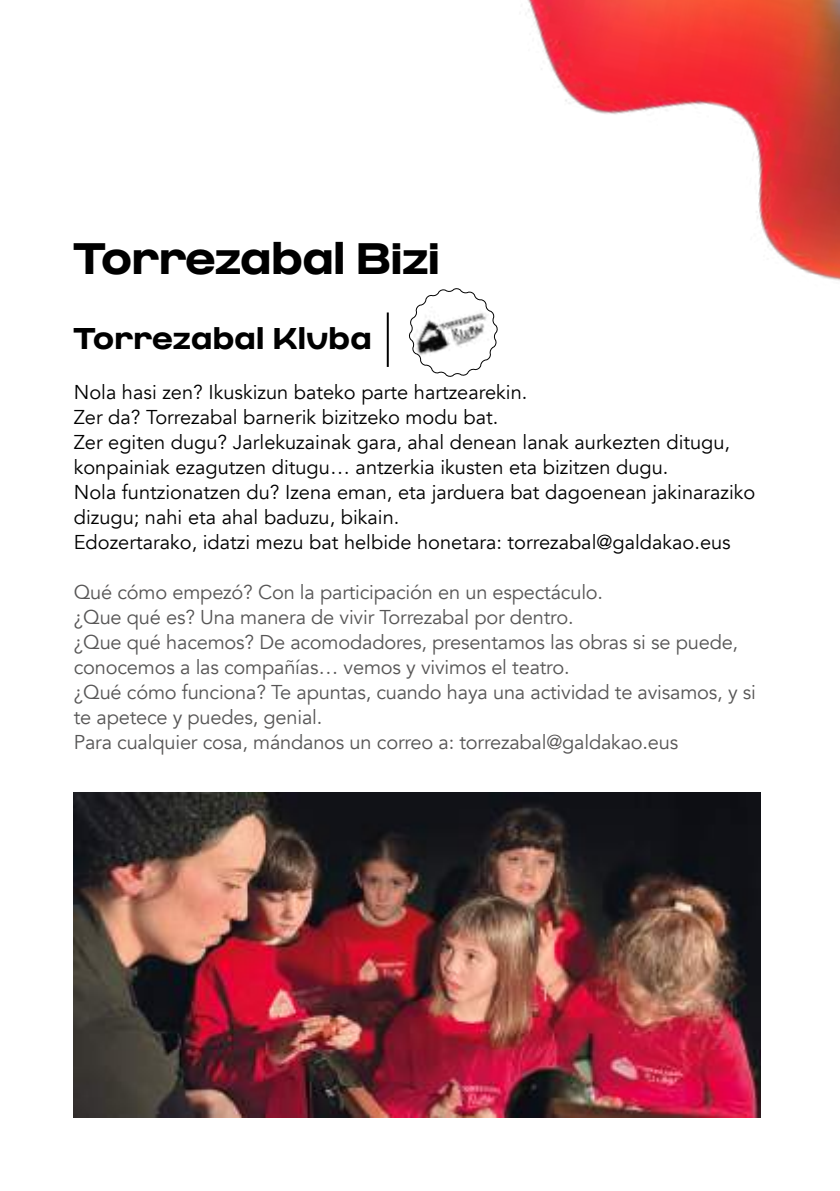
<style>
.page{position:relative;width:840px;height:1191px;background:#fff}
.page>*{position:absolute;margin:0;border:0;box-sizing:border-box;transform-origin:0 0}
.t1{font:700 44px "Babetta";letter-spacing:-.03em;color:#000}
.t2{font:700 30px "Babetta";letter-spacing:-.01em;color:#000}
.t3{font:20px/25px "Avenir";color:#000}
.t4{font:20px/25px "Avenir";letter-spacing:-.01em;color:#575656}
</style>
<div class="page">
<hr style="left:386px;top:312px;width:2px;height:55px;background:#000">
<img style="left:386px;top:0;width:453px;height:314px">
<img style="left:405px;top:292px;width:3px;height:22px">
<svg style="left:408px;top:288px;width:89px;height:89px"></svg>
<img style="left:74px;top:792px;width:686px;height:325px">
<h1 class="t1" style="left:74px;top:223px;width:368px">Torrezabal Bizi</h1>
<h2 class="t2" style="left:74px;top:314px;width:299px">Torrezabal Kluba</h2>
<p class="t3" style="left:74px;top:380px;width:682px">Nola hasi zen? Ikuskizun bateko parte hartzearekin.<br>Zer da? Torrezabal barnerik bizitzeko modu bat.<br>Zer egiten dugu? Jarlekuzainak gara, ahal denean lanak aurkezten ditugu, konpainiak ezagutzen ditugu… antzerkia ikusten eta bizitzen dugu.<br>Nola funtzionatzen du? Izena eman, eta jarduera bat dagoenean jakinaraziko dizugu; nahi eta ahal baduzu, bikain.<br>Edozertarako, idatzi mezu bat helbide honetara: torrezabal@galdakao.eus</p>
<p class="t4" style="left:74px;top:580px;width:683px">Qué cómo empezó? Con la participación en un espectáculo.<br>¿Que qué es? Una manera de vivir Torrezabal por dentro.<br>¿Que qué hacemos? De acomodadores, presentamos las obras si se puede, conocemos a las compañías… vemos y vivimos el teatro.<br>¿Qué cómo funciona? Te apuntas, cuando haya una actividad te avisamos, y si te apetece y puedes, genial.<br>Para cualquier cosa, mándanos un correo a: torrezabal@galdakao.eus</p>
</div>
